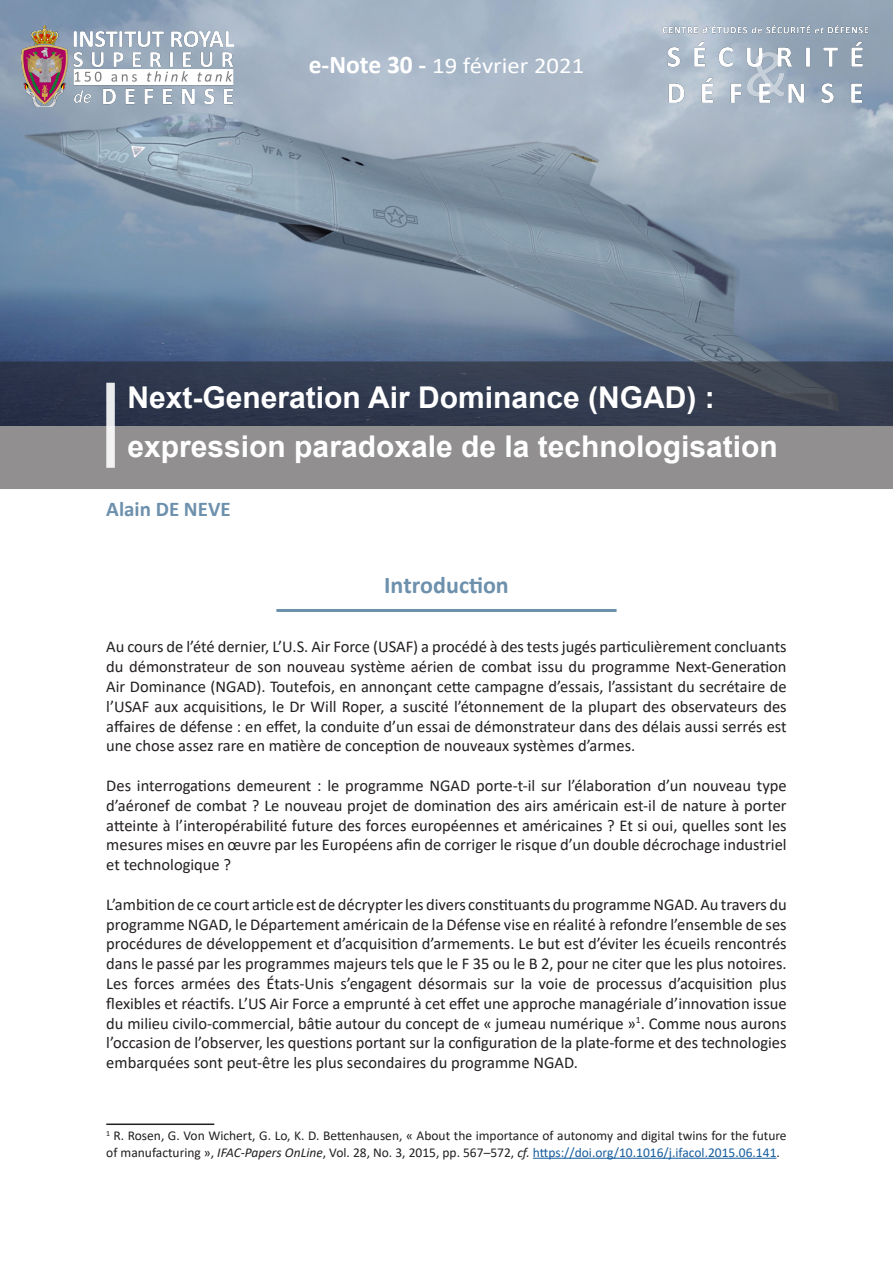
<style>
.page{position:relative;width:893px;height:1263px;background:#fff}
.page>*{position:absolute;margin:0;border:0;box-sizing:border-box;transform-origin:0 0}
.t1{font:700 30px "Arial";color:#fff}
.t2{font:700 24px "Calibri";color:#6d90ac}
.t3{font:22.5px "Calibri";color:#fff;scale:1.1 1}
.t4{font:700 21px "Calibri";color:#6d90ac}
.t5{font:16.5px/19.8px "Calibri";color:#231f20;text-align:justify}
.t6{font:13.5px/16.2px "Calibri";color:#231f20}
.s1{font-weight:700;font-size:25.5px}
.s2{font-style:italic}
.s3{color:#175d9e}
</style>
<div class="page">
<hr style="left:106px;top:1123px;width:108px;height:2px;background:#231f20">
<hr style="left:533px;top:1158px;width:243px;height:1px;background:#175d9e">
<img style="left:0;top:0;width:893px;height:361px">
<svg style="left:3px;top:364px;width:887px;height:122px;background:#61646e"></svg>
<div style="left:0;top:361px;width:893px;height:128px;border:2px solid #231f20"></div>
<hr style="left:276px;top:609px;width:341px;height:3px;background:#6c8fab">
<div style="left:106px;top:383px;width:9px;height:85px;background:#e9eaec;border:2px solid #fff"></div>
<img style="left:21px;top:26px;width:213px;height:81px">
<img style="left:659px;top:22px;width:213px;height:89px">
<p class="t3" style="left:309px;top:50px;width:252px"><span class="s1">e-Note 30 -</span> 19 février 2021</p>
<p class="t1" style="left:128px;top:376px;width:589px">Next-Generation Air Dominance (NGAD) :</p>
<p class="t1" style="left:128px;top:426px;width:652px">expression paradoxale de la technologisation</p>
<p class="t4" style="left:106px;top:494px;width:126px">Alain DE NEVE</p>
<p class="t2" style="left:384px;top:568px;width:126px">Introduction</p>
<p class="t5" style="left:106px;top:636px;width:682px">Au cours de l’été dernier, L’U.S. Air Force (USAF) a procédé à des tests jugés particulièrement concluants du démonstrateur de son nouveau système aérien de combat issu du programme Next-Generation Air Dominance (NGAD). Toutefois, en annonçant cette campagne d’essais, l’assistant du secrétaire de l’USAF aux acquisitions, le Dr Will Roper, a suscité l’étonnement de la plupart des observateurs des affaires de défense : en effet, la conduite d’un essai de démonstrateur dans des délais aussi serrés est une chose assez rare en matière de conception de nouveaux systèmes d’armes.</p>
<p class="t5" style="left:106px;top:775px;width:682px">Des interrogations demeurent : le programme NGAD porte-t-il sur l’élaboration d’un nouveau type d’aéronef de combat ? Le nouveau projet de domination des airs américain est-il de nature à porter atteinte à l’interopérabilité future des forces européennes et américaines ? Et si oui, quelles sont les mesures mises en œuvre par les Européens afin de corriger le risque d’un double décrochage industriel et technologique ?</p>
<p class="t5" style="left:106px;top:894px;width:682px">L’ambition de ce court article est de décrypter les divers constituants du programme NGAD. Au travers du programme NGAD, le Département américain de la Défense vise en réalité à refondre l’ensemble de ses procédures de développement et d’acquisition d’armements. Le but est d’éviter les écueils rencontrés dans le passé par les programmes majeurs tels que le F 35 ou le B 2, pour ne citer que les plus notoires.<br>Les forces armées des États-Unis s’engagent désormais sur la voie de processus d’acquisition plus flexibles et réactifs. L’US Air Force a emprunté à cet effet une approche managériale d’innovation issue du milieu civilo-commercial, bâtie autour du concept de « jumeau numérique »<sup>1</sup>. Comme nous aurons l’occasion de l’observer, les questions portant sur la configuration de la plate‑forme et des technologies embarquées sont peut-être les plus secondaires du programme NGAD.</p>
<p class="t6" style="left:106px;top:1127px;width:682px"><sup>1</sup> R. Rosen, G. Von Wichert, G. Lo, K. D. Bettenhausen, « About the importance of autonomy and digital twins for the future of manufacturing », <span class="s2">IFAC-Papers OnLine</span>, Vol. 28, No. 3, 2015, pp. 567–572, <span class="s2">cf.</span> <span class="s3">https://doi.org/10.1016/j.ifacol.2015.06.141</span>.</p>
</div>
